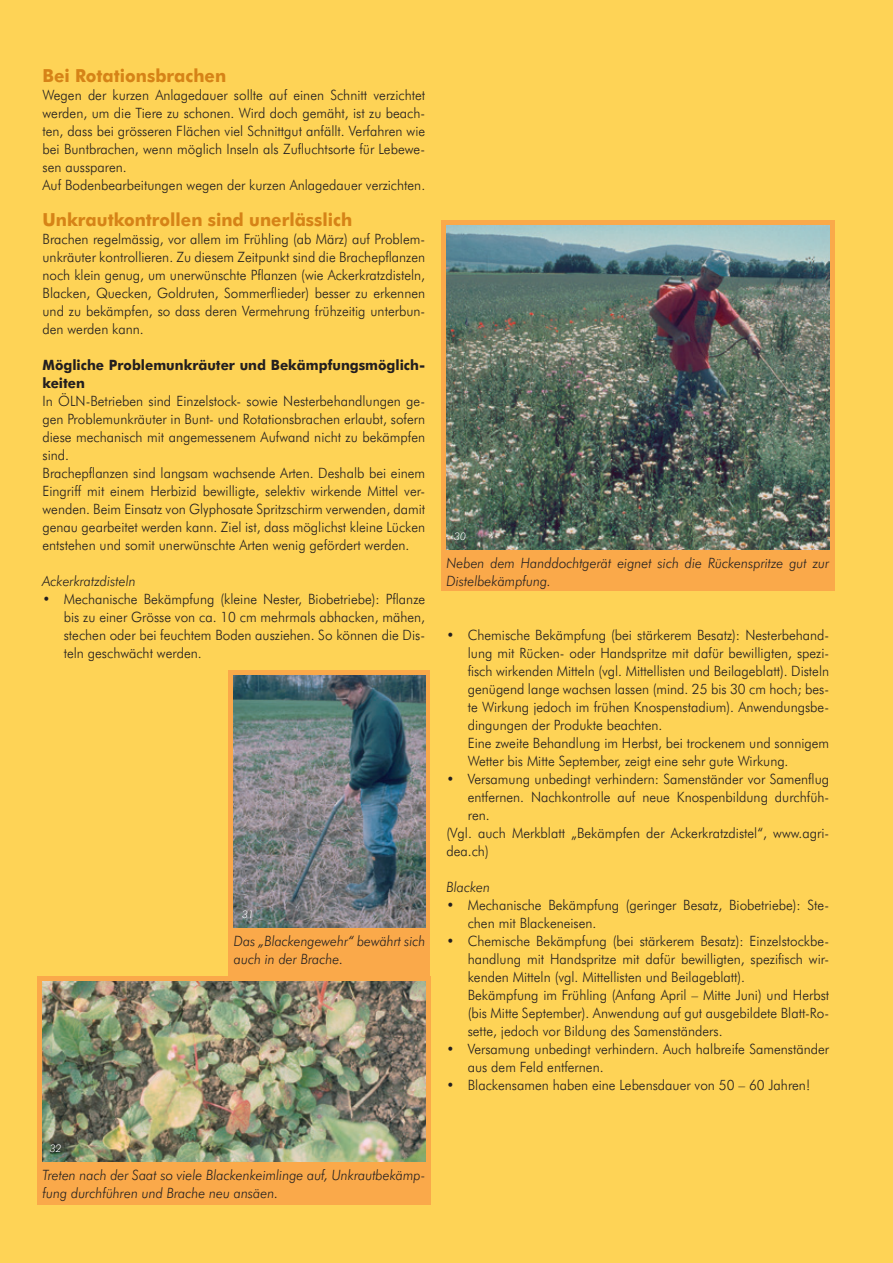
<style>
.page{position:relative;width:893px;height:1263px;background:#fed356}
.page>*{position:absolute;margin:0;border:0;box-sizing:border-box;transform-origin:0 0}
._03_Legende{font:700 18px "Futura BT";color:#d68317;scale:.95 1}
._03_Legende-2{font:300 14.25px/18px "Futura BT";color:#231f20;text-align:justify;scale:.95 1}
._03_Legende-3{font:italic 300 14.25px/18px "Futura BT";color:#231f20;scale:.95 1}
._03_Legende-4{font:700 14.25px/18px "Futura BT";color:#231f20;scale:.95 1}
._03_Legende-5{font:italic 300 14.25px/18px "Futura BT";color:#231f20;scale:.94 1}
.t1{font:italic 300 10.5px "Futura BT";color:#fff}
</style>
<div class="page">
<div style="left:441px;top:220px;width:393px;height:371px;background:#faa94a"></div>
<img style="left:446px;top:226px;width:383px;height:324px">
<div style="left:228px;top:670px;width:202px;height:533px;background:#faa94a"></div>
<img style="left:234px;top:676px;width:191px;height:252px">
<div style="left:37px;top:976px;width:394px;height:229px;background:#faa94a"></div>
<img style="left:43px;top:982px;width:382px;height:180px">
<p class="_03_Legende" style="left:43px;top:64px;width:195px">Bei Rotationsbrachen</p>
<p class="_03_Legende-2" style="left:43px;top:86px;width:404px">Wegen der kurzen Anlagedauer sollte auf einen Schnitt verzichtet werden, um die Tiere zu schonen. Wird doch gemäht, ist zu beach&shy;ten, dass bei grösseren Flächen viel Schnittgut anfällt. Verfahren wie bei Buntbrachen, wenn möglich Inseln als Zufluchtsorte für Lebewe&shy;sen aussparen.</p>
<p class="_03_Legende-2" style="left:43px;top:176px;width:404px">Auf Bodenbearbeitungen wegen der kurzen Anlagedauer verzichten.</p>
<p class="_03_Legende" style="left:43px;top:208px;width:327px">Unkrautkontrollen sind unerlässlich</p>
<p class="_03_Legende-2" style="left:43px;top:230px;width:404px;text-align:left">Brachen regelmässig, vor allem im Frühling (ab März) auf Problem&shy;unkräuter kontrollieren. Zu diesem Zeitpunkt sind die Brachepflanzen noch klein genug, um unerwünschte Pflanzen (wie Ackerkratzdisteln, Blacken, Quecken, Goldruten, Sommerflieder) besser zu erkennen und zu bekämpfen, so dass deren Vermehrung frühzeitig unterbun&shy;den werden kann.</p>
<p class="_03_Legende-4" style="left:43px;top:356px;width:404px">Mögliche Problemunkräuter und Bekämpfungsmöglich&shy;keiten</p>
<p class="_03_Legende-2" style="left:43px;top:392px;width:404px">In ÖLN-Betrieben sind Einzelstock- sowie Nesterbehandlungen ge&shy;gen Problemunkräuter in Bunt- und Rotationsbrachen erlaubt, sofern diese mechanisch mit angemessenem Aufwand nicht zu bekämpfen sind.</p>
<p class="_03_Legende-2" style="left:43px;top:464px;width:404px">Brachepflanzen sind langsam wachsende Arten. Deshalb bei einem Eingriff mit einem Herbizid bewilligte, selektiv wirkende Mittel ver&shy;wenden. Beim Einsatz von Glyphosate Spritzschirm verwenden, damit genau gearbeitet werden kann. Ziel ist, dass möglichst kleine Lücken entstehen und somit unerwünschte Arten wenig gefördert werden.</p>
<p class="_03_Legende-3" style="left:43px;top:572px;width:100px">Ackerkratzdisteln</p>
<p class="_03_Legende-2" style="left:64px;top:590px;width:382px;text-indent:-21px">• Mechanische Bekämpfung (kleine Nester, Biobetriebe): Pflanze bis zu einer Grösse von ca. 10 cm mehrmals abhacken, mähen, stechen oder bei feuchtem Boden ausziehen. So können die Dis&shy;teln geschwächt werden.</p>
<p class="t1" style="left:242px;top:908px;width:13px">31</p>
<p class="t1" style="left:50px;top:1142px;width:13px">32</p>
<p class="_03_Legende-5" style="left:234px;top:932px;width:205px">Das „Blackengewehr“ bewährt sich auch in der Brache.</p>
<p class="_03_Legende-3" style="left:43px;top:1166px;width:404px">Treten nach der Saat so viele Blackenkeimlinge auf, Unkrautbekämp&shy;fung durchführen und Brache neu ansäen.</p>
<p class="t1" style="left:454px;top:530px;width:13px">30</p>
<p class="_03_Legende-3" style="left:446px;top:554px;width:404px">Neben dem Handdochtgerät eignet sich die Rückenspritze gut zur<br>Distelbekämpfung.</p>
<p class="_03_Legende-2" style="left:468px;top:626px;width:382px;text-indent:-21px">• Chemische Bekämpfung (bei stärkerem Besatz): Nesterbehand&shy;lung mit Rücken- oder Handspritze mit dafür bewilligten, spezi&shy;fisch wirkenden Mitteln (vgl. Mittellisten und Beilageblatt). Disteln genügend lange wachsen lassen (mind. 25 bis 30 cm hoch; bes&shy;te Wirkung jedoch im frühen Knospenstadium). Anwendungsbe&shy;dingungen der Produkte beachten.</p>
<p class="_03_Legende-2" style="left:468px;top:734px;width:382px">Eine zweite Behandlung im Herbst, bei trockenem und sonnigem<br>Wetter bis Mitte September, zeigt eine sehr gute Wirkung.</p>
<p class="_03_Legende-2" style="left:468px;top:770px;width:382px;text-indent:-21px">• Versamung unbedingt verhindern: Samenständer vor Samenflug entfernen. Nachkontrolle auf neue Knospenbildung durchfüh&shy;ren.</p>
<p class="_03_Legende-2" style="left:446px;top:824px;width:404px">(Vgl. auch Merkblatt „Bekämpfen der Ackerkratzdistel“, www.agri&shy;dea.ch)</p>
<p class="_03_Legende-3" style="left:446px;top:878px;width:47px">Blacken</p>
<p class="_03_Legende-2" style="left:468px;top:896px;width:382px;text-indent:-21px">• Mechanische Bekämpfung (geringer Besatz, Biobetriebe): Ste&shy;chen mit Blackeneisen.</p>
<p class="_03_Legende-2" style="left:468px;top:932px;width:382px;text-indent:-21px">• Chemische Bekämpfung (bei stärkerem Besatz): Einzelstockbe&shy;handlung mit Handspritze mit dafür bewilligten, spezifisch wir&shy;kenden Mitteln (vgl. Mittellisten und Beilageblatt).</p>
<p class="_03_Legende-2" style="left:468px;top:986px;width:382px">Bekämpfung im Frühling (Anfang April – Mitte Juni) und Herbst (bis Mitte September). Anwendung auf gut ausgebildete Blatt-Ro&shy;sette, jedoch vor Bildung des Samenständers.</p>
<p class="_03_Legende-2" style="left:468px;top:1040px;width:382px;text-indent:-21px">• Versamung unbedingt verhindern. Auch halbreife Samenständer aus dem Feld entfernen.</p>
<p class="_03_Legende-2" style="left:446px;top:1076px;width:384px">• Blackensamen haben eine Lebensdauer von 50 – 60 Jahren!</p>
</div>
